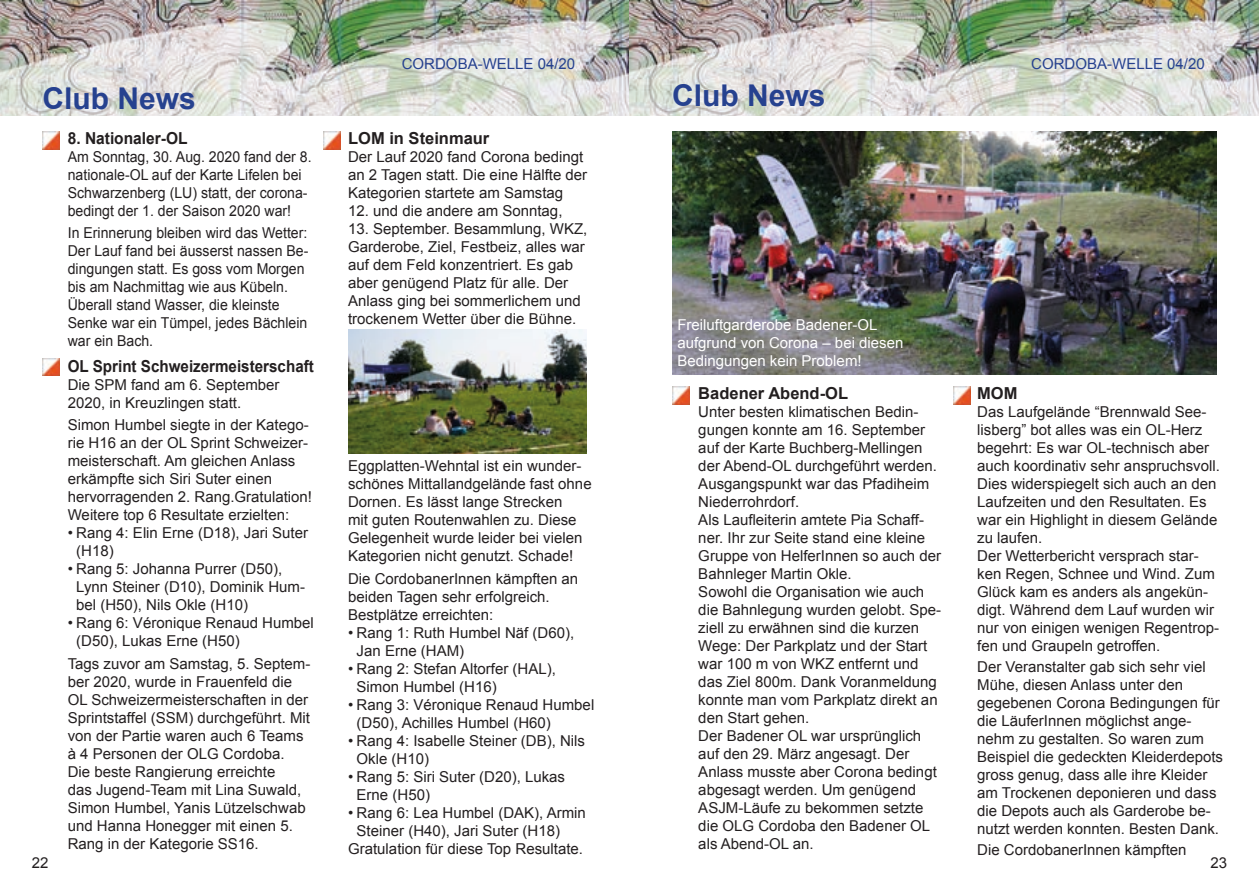
<style>
.page{position:relative;width:1259px;height:893px;background:#fff}
.page>*{position:absolute;margin:0;border:0;box-sizing:border-box;transform-origin:0 0}
.t1{font:700 30px "Arial";color:#26418f}
.t2{font:700 16.5px "Arial";color:#231f20}
.t3{font:700 16.5px "Arial";color:#231f20;scale:.92 1}
.t4{font:700 16.5px "Arial";color:#231f20;scale:.94 1}
.t5{font:15px/18px "Arial";color:#231f20}
.t6{font:15px/18px "Arial";color:#231f20;scale:.94 1}
.t7{font:15px/18px "Arial";color:#fff}
.t8{font:15px "Arial";color:#26418f}
</style>
<div class="page">
<img style="left:0;top:0;width:1259px;height:116px">
<img style="left:43px;top:132px;width:17px;height:17px">
<img style="left:323px;top:132px;width:18px;height:17px">
<img style="left:43px;top:358px;width:17px;height:18px">
<img style="left:348px;top:330px;width:239px;height:123px">
<img style="left:672px;top:387px;width:17px;height:17px">
<img style="left:672px;top:132px;width:544px;height:242px">
<img style="left:953px;top:387px;width:17px;height:17px">
<p class="t8" style="left:402px;top:54px;width:175px">CORDOBA-WELLE 04/20</p>
<p class="t8" style="left:1031px;top:54px;width:175px">CORDOBA-WELLE 04/20</p>
<h1 class="t1" style="left:43px;top:78px;width:155px">Club News</h1>
<h1 class="t1" style="left:672px;top:76px;width:155px">Club News</h1>
<p class="t4" style="left:68px;top:127px;width:129px">8. Nationaler-OL</p>
<p class="t6" style="left:68px;top:148px;width:261px">Am Sonntag, 30. Aug. 2020 fand der 8. nationale-OL auf der Karte Lifelen bei Schwarzenberg (LU) statt, der corona&shy;bedingt der 1. der Saison 2020 war!</p>
<p class="t6" style="left:68px;top:224px;width:257px">In Erinnerung bleiben wird das Wetter:<br>Der Lauf fand bei äusserst nassen Be&shy;dingungen statt. Es goss vom Morgen bis am Nachmittag wie aus Kübeln.<br>Überall stand Wasser, die kleinste<br>Senke war ein Tümpel, jedes Bächlein war ein Bach.</p>
<p class="t3" style="left:68px;top:355px;width:269px">OL Sprint Schweizermeisterschaft</p>
<p class="t5" style="left:68px;top:376px;width:213px">Die SPM fand am 6. September<br>2020, in Kreuzlingen statt.</p>
<p class="t5" style="left:68px;top:416px;width:246px">Simon Humbel siegte in der Katego&shy;rie H16 an der OL Sprint Schweizer&shy;meisterschaft. Am gleichen Anlass erkämpfte sich Siri Suter einen hervorragenden 2. Rang.Gratulation!<br>Weitere top 6 Resultate erzielten:</p>
<p class="t5" style="left:76px;top:524px;width:233px;text-indent:-9px">• Rang 4: Elin Erne (D18), Jari Suter (H18)</p>
<p class="t5" style="left:76px;top:560px;width:230px;text-indent:-9px">• Rang 5: Johanna Purrer (D50),<br>Lynn Steiner (D10), Dominik Hum&shy;bel (H50), Nils Okle (H10)</p>
<p class="t5" style="left:76px;top:614px;width:239px;text-indent:-9px">• Rang 6: Véronique Renaud Humbel (D50), Lukas Erne (H50)</p>
<p class="t5" style="left:68px;top:655px;width:244px">Tags zuvor am Samstag, 5. Septem&shy;ber 2020, wurde in Frauenfeld die<br>OL Schweizermeisterschaften in der<br>Sprintstaffel (SSM) durchgeführt. Mit von der Partie waren auch 6 Teams à 4 Personen der OLG Cordoba.<br>Die beste Rangierung erreichte<br>das Jugend-Team mit Lina Suwald,<br>Simon Humbel, Yanis Lützelschwab und Hanna Honegger mit einen 5.<br>Rang in der Kategorie SS16.</p>
<p class="t2" style="left:348px;top:127px;width:143px">LOM in Steinmaur</p>
<p class="t5" style="left:348px;top:148px;width:241px">Der Lauf 2020 fand Corona bedingt an 2 Tagen statt. Die eine Hälfte der<br>Kategorien startete am Samstag</p>
<p class="t5" style="left:348px;top:202px;width:216px">12. und die andere am Sonntag,</p>
<p class="t5" style="left:348px;top:220px;width:241px">13. September. Besammlung, WKZ, Garderobe, Ziel, Festbeiz, alles war auf dem Feld konzentriert. Es gab aber genügend Platz für alle. Der Anlass ging bei sommerlichem und trockenem Wetter über die Bühne.</p>
<p class="t7" style="left:677px;top:316px;width:227px">Freiluftgarderobe Badener-OL aufgrund von Corona – bei diesen<br>Bedingungen kein Problem!</p>
<p class="t2" style="left:698px;top:382px;width:151px">Badener Abend-OL</p>
<p class="t5" style="left:698px;top:403px;width:244px">Unter besten klimatischen Bedin&shy;gungen konnte am 16. September auf der Karte Buchberg-Mellingen der Abend-OL durchgeführt werden.<br>Ausgangspunkt war das Pfadiheim<br>Niederrohrdorf.<br>Als Laufleiterin amtete Pia Schaff&shy;ner. Ihr zur Seite stand eine kleine<br>Gruppe von HelferInnen so auch der<br>Bahnleger Martin Okle.<br>Sowohl die Organisation wie auch die Bahnlegung wurden gelobt. Spe&shy;ziell zu erwähnen sind die kurzen<br>Wege: Der Parkplatz und der Start war 100 m von WKZ entfernt und das Ziel 800m. Dank Voranmeldung konnte man vom Parkplatz direkt an den Start gehen.<br>Der Badener OL war ursprünglich auf den 29. März angesagt. Der<br>Anlass musste aber Corona bedingt abgesagt werden. Um genügend<br>ASJM-Läufe zu bekommen setzte die OLG Cordoba den Badener OL als Abend-OL an.</p>
<p class="t2" style="left:977px;top:382px;width:42px">MOM</p>
<p class="t5" style="left:977px;top:403px;width:244px">Das Laufgelände “Brennwald See&shy;lisberg” bot alles was ein OL-Herz begehrt: Es war OL-technisch aber auch koordinativ sehr anspruchsvoll.<br>Dies widerspiegelt sich auch an den<br>Laufzeiten und den Resultaten. Es war ein Highlight in diesem Gelände zu laufen.<br>Der Wetterbericht versprach star&shy;ken Regen, Schnee und Wind. Zum<br>Glück kam es anders als angekün&shy;digt. Während dem Lauf wurden wir nur von einigen wenigen Regentrop&shy;fen und Graupeln getroffen.</p>
<p class="t5" style="left:977px;top:658px;width:247px">Der Veranstalter gab sich sehr viel Mühe, diesen Anlass unter den gegebenen Corona Bedingungen für die LäuferInnen möglichst ange&shy;nehm zu gestalten. So waren zum Beispiel die gedeckten Kleiderdepots gross genug, dass alle ihre Kleider am Trockenen deponieren und dass die Depots auch als Garderobe be&shy;nutzt werden konnten. Besten Dank.</p>
<p class="t5" style="left:977px;top:841px;width:211px">Die CordobanerInnen kämpften</p>
<p class="t5" style="left:348px;top:457px;width:245px">Eggplatten-Wehntal ist ein wunder&shy;schönes Mittallandgelände fast ohne Dornen. Es lässt lange Strecken<br>mit guten Routenwahlen zu. Diese Gelegenheit wurde leider bei vielen Kategorien nicht genutzt. Schade!</p>
<p class="t5" style="left:348px;top:570px;width:232px">Die CordobanerInnen kämpften an beiden Tagen sehr erfolgreich.<br>Bestplätze erreichten:</p>
<p class="t5" style="left:357px;top:624px;width:219px;text-indent:-9px">• Rang 1: Ruth Humbel Näf (D60),<br>Jan Erne (HAM)</p>
<p class="t5" style="left:357px;top:660px;width:201px;text-indent:-9px">• Rang 2: Stefan Altorfer (HAL),<br>Simon Humbel (H16)</p>
<p class="t5" style="left:357px;top:696px;width:239px;text-indent:-9px">• Rang 3: Véronique Renaud Humbel (D50), Achilles Humbel (H60)</p>
<p class="t5" style="left:357px;top:732px;width:230px;text-indent:-9px">• Rang 4: Isabelle Steiner (DB), Nils<br>Okle (H10)</p>
<p class="t5" style="left:357px;top:768px;width:210px;text-indent:-9px">• Rang 5: Siri Suter (D20), Lukas<br>Erne (H50)</p>
<p class="t5" style="left:348px;top:804px;width:239px">• Rang 6: Lea Humbel (DAK), Armin</p>
<p class="t5" style="left:357px;top:822px;width:205px">Steiner (H40), Jari Suter (H18)</p>
<p class="t5" style="left:348px;top:840px;width:236px">Gratulation für diese Top Resultate.</p>
<p class="t5" style="left:32px;top:854px;width:18px">22</p>
<p class="t5" style="left:1210px;top:854px;width:18px">23</p>
</div>
